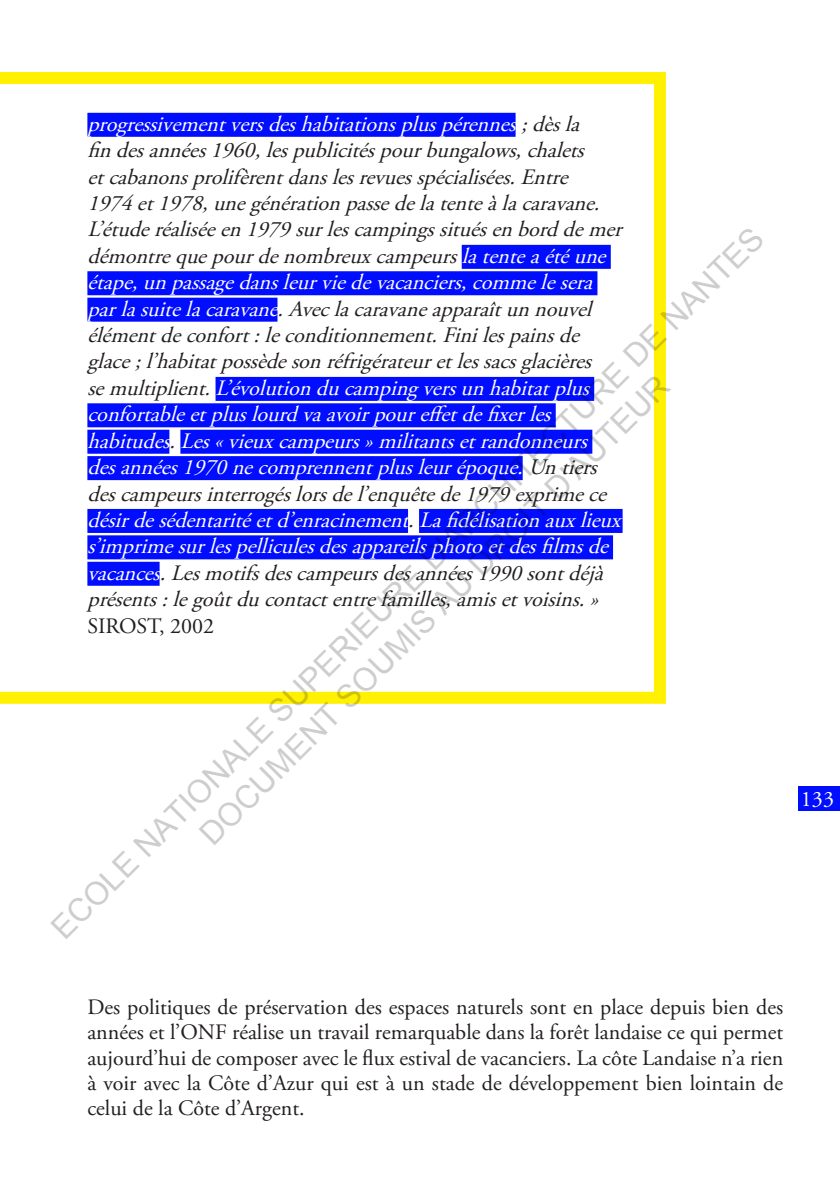
<style>
.page{position:relative;width:840px;height:1191px;background:#fff}
.page>*{position:absolute;margin:0;border:0;box-sizing:border-box;transform-origin:0 0}
.t1{font:31.8px/38.2px "Arial";color:rgb(0 0 0/.2);text-align:center}
.t2{font:italic 22px/26.4px "Adobe Garamond Pro";color:#231f20}
.t3{font:22px/25.2px "Adobe Garamond Pro";color:#231f20;text-align:justify}
.t4{font:22px "Adobe Garamond Pro";color:#fff}
.s1{color:#fff}
</style>
<div class="page">
<div style="left:797px;top:786px;width:42px;height:25px;background:#000dff"></div>
<svg style="left:0;top:72px;width:665px;height:632px"></svg>
<p class="t2" style="left:87px;top:111px;width:542px"><span class="s1">progressivementversdeshabitationspluspérennes</span>;dèsla findesannées1960,lespublicitéspourbungalows,chalets etcabanonsprolifèrentdanslesrevuesspécialisées.Entre 1974et1978,unegénérationpassedelatenteàlacaravane.<br>L’étuderéaliséeen1979surlescampingssituésenborddemer démontrequepourdenombreuxcampeurs<span class="s1">latenteaétéune étape,unpassagedansleurviedevacanciers,commelesera parlasuitelacaravane</span>.Aveclacaravaneapparaîtunnouvel élémentdeconfort:leconditionnement.Finilespainsde glace;l’habitatpossèdesonréfrigérateuretlessacsglacières semultiplient.<span class="s1">L’évolutionducampingversunhabitatplus confortableetpluslourdvaavoirpoureffetdefixerles habitudes</span>.<span class="s1">Les«vieuxcampeurs»militantsetrandonneurs desannées1970necomprennentplusleurépoque.</span>Untiers descampeursinterrogéslorsdel’enquêtede1979exprimece <span class="s1">désirdesédentaritéetd’enracinement</span>.<span class="s1">Lafidélisationauxlieux s’imprimesurlespelliculesdesappareilsphotoetdesfilmsde vacances</span>.Lesmotifsdescampeursdesannées1990sontdéjà présents:legoûtducontactentrefamilles,amisetvoisins.»</p>
<p class="t3" style="left:87px;top:614px;width:128px">SIROST, 2002</p>
<h1 class="t1" style="left:44px;top:920px;width:992px;rotate:-45deg">ECOLE NATIONALE SUPERIEURE D'ARCHITECTURE DE NANTES<br>DOCUMENT SOUMIS AU DROIT D'AUTEUR</h1>
<p class="t4" style="left:800px;top:785px;width:34px">133</p>
<p class="t3" style="left:87px;top:995px;width:697px">Des politiques de préservation des espaces naturels sont en place depuis bien des années et l’ONF réalise un travail remarquable dans la forêt landaise ce qui permet aujourd’hui de composer avec le flux estival de vacanciers. La côte Landaise n’a rien à voir avec la Côte d’Azur qui est à un stade de développement bien lointain de celui de la Côte d’Argent.</p>
</div>
